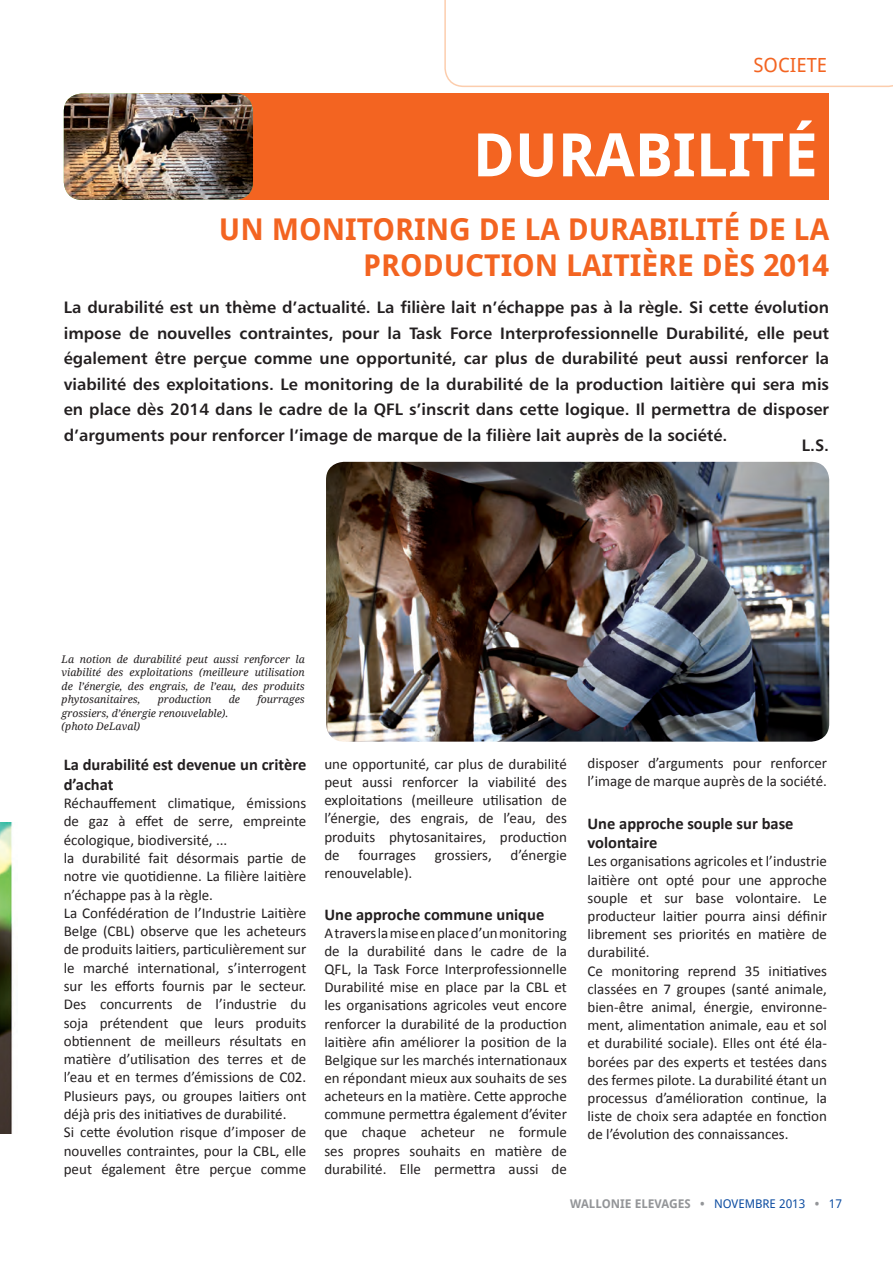
<style>
.page{position:relative;width:893px;height:1263px;background:#fff}
.page>*{position:absolute;margin:0;border:0;box-sizing:border-box;transform-origin:0 0}
.t1{font:700 60px "Droid Sans";color:#fff}
.intro{font:700 30px/36px "Droid Sans";color:#f36421;text-align:right}
.intro-2{font:19.5px "Droid Sans";color:#f36421}
.intro-3{font:16.5px/25.5px "Humanist 777 BT Bold B";color:#231f20;text-align:justify}
.intro-4{font:700 16.5px/19.8px "Calibri";color:#231f20}
.intro-5{font:15px/18.1px "Calibri";color:#231f20;text-align:justify}
.t2{font:700 12px "Droid Sans";color:#939598}
.intro-6{font:italic 10.5px/13.5px "Droid Serif";color:#231f20;text-align:justify}
.s1{font-weight:400;color:#0d4da1}
</style>
<div class="page">
<svg style="left:444px;top:0;width:449px;height:87px"></svg>
<div style="left:140px;top:94px;width:689px;height:106px;background:#f36421"></div>
<img style="left:64px;top:94px;width:189px;height:106px">
<img style="left:326px;top:462px;width:503px;height:280px">
<img style="left:0;top:823px;width:13px;height:310px">
<p class="intro-2" style="left:753px;top:52px;width:75px">SOCIETE</p>
<h1 class="t1" style="left:473px;top:112px;width:346px">DURABILITÉ</h1>
<p class="intro" style="left:219px;top:210px;width:612px">UN MONITORING DE LA DURABILITÉ DE LA<br>PRODUCTION LAITIÈRE DÈS 2014</p>
<p class="intro-3" style="left:64px;top:294px;width:767px">La durabilité est un thème d’actualité. La filière lait n’échappe pas à la règle. Si cette évolution impose de nouvelles contraintes, pour la Task Force Interprofessionnelle Durabilité, elle peut également être perçue comme une opportunité, car plus de durabilité peut aussi renforcer la viabilité des exploitations. Le monitoring de la durabilité de la production laitière qui sera mis en place dès 2014 dans le cadre de la QFL s’inscrit dans cette logique. Il permettra de disposer d’arguments pour renforcer l’image de marque de la filière lait auprès de la société.</p>
<p class="intro-3" style="left:802px;top:432px;width:29px">L.S.</p>
<p class="intro-6" style="left:62px;top:652px;width:245px">La notion de durabilité peut aussi renforcer la viabilité des exploitations (meilleure utilisation de l’énergie, des engrais, de l’eau, des produits phytosanitaires,</p>
<p class="intro-6" style="left:158px;top:693px;width:55px">production</p>
<p class="intro-6" style="left:229px;top:693px;width:13px">de</p>
<p class="intro-6" style="left:257px;top:693px;width:49px">fourrages</p>
<p class="intro-6" style="left:62px;top:706px;width:168px">grossiers, d’énergie renouvelable).</p>
<p class="intro-6" style="left:62px;top:720px;width:80px">(photo DeLaval)</p>
<p class="intro-4" style="left:64px;top:754px;width:244px">La durabilité est devenue un critère d’achat</p>
<p class="intro-5" style="left:64px;top:793px;width:244px">Réchauffement climatique, émissions de gaz à effet de serre, empreinte écologique, biodiversité, ...</p>
<p class="intro-5" style="left:64px;top:848px;width:244px">la durabilité fait désormais partie de notre vie quotidienne. La filière laitière n’échappe pas à la règle.</p>
<p class="intro-5" style="left:64px;top:903px;width:244px">La Confédération de l’Industrie Laitière Belge (CBL) observe que les acheteurs de produits laitiers, particulièrement sur le marché international, s’interrogent sur les efforts fournis par le secteur.<br>Des concurrents de l’industrie du soja prétendent que leurs produits obtiennent de meilleurs résultats en matière d’utilisation des terres et de l’eau et en termes d’émissions de C02.<br>Plusieurs pays, ou groupes laitiers ont déjà pris des initiatives de durabilité.</p>
<p class="intro-5" style="left:64px;top:1122px;width:244px">Si cette évolution risque d’imposer de nouvelles contraintes, pour la CBL, elle peut également être perçue comme</p>
<p class="intro-5" style="left:324px;top:754px;width:244px">une opportunité, car plus de durabilité peut aussi renforcer la viabilité des exploitations (meilleure utilisation de l’énergie, des engrais, de l’eau, des produits phytosanitaires, production de fourrages grossiers, d’énergie renouvelable).</p>
<p class="intro-4" style="left:324px;top:903px;width:221px">Une approche commune unique</p>
<p class="intro-5" style="left:324px;top:923px;width:244px">A travers la mise en place d’un monitoring de la durabilité dans le cadre de la QFL, la Task Force Interprofessionnelle Durabilité mise en place par la CBL et les organisations agricoles veut encore renforcer la durabilité de la production laitière afin améliorer la position de la Belgique sur les marchés internationaux en répondant mieux aux souhaits de ses acheteurs en la matière. Cette approche commune permettra également d’éviter que chaque acheteur ne formule ses propres souhaits en matière de durabilité. Elle permettra aussi de</p>
<p class="intro-5" style="left:587px;top:753px;width:241px">disposer d’arguments pour renforcer l’image de marque auprès de la société.</p>
<p class="intro-4" style="left:587px;top:812px;width:208px">Une approche souple sur base volontaire</p>
<p class="intro-5" style="left:587px;top:852px;width:241px">Les organisations agricoles et l’industrie laitière ont opté pour une approche souple et sur base volontaire. Le producteur laitier pourra ainsi définir librement ses priorités en matière de durabilité.</p>
<p class="intro-5" style="left:587px;top:961px;width:241px">Ce monitoring reprend 35 initiatives classées en 7 groupes (santé animale, bien-être animal, énergie, environne&shy;ment, alimentation animale, eau et sol et durabilité sociale). Elles ont été éla&shy;borées par des experts et testées dans des fermes pilote. La durabilité étant un processus d’amélioration continue, la liste de choix sera adaptée en fonction de l’évolution des connaissances.</p>
<p class="t2" style="left:570px;top:1195px;width:273px">WALLONIE ELEVAGES • <span class="s1">NOVEMBRE 2013</span> • <span class="s1">17</span></p>
</div>
